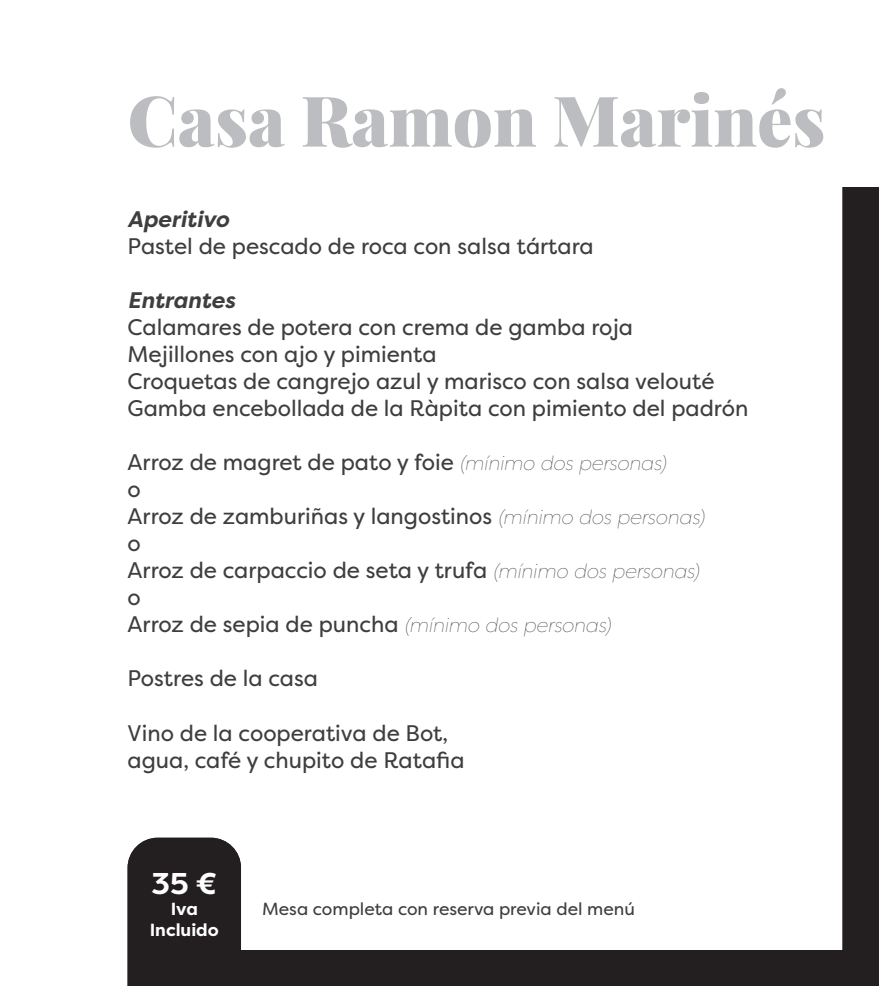
<style>
.page{position:relative;width:879px;height:986px;background:#fff}
.page>*{position:absolute;margin:0;border:0;box-sizing:border-box;transform-origin:0 0}
.t1{font:900 70px "Playfair Display";color:#bcbdc0}
.t2{font:700 30px "Filson Pro";color:#fff}
.t3{font:22.5px "Filson Pro";color:#3e3e3f}
.t4{font:italic 700 22.5px "Filson Pro";color:#3e3e3f}
.t5{font:17.5px "Filson Pro";color:#3e3e3f}
.t6{font:700 17.5px "Filson Pro";color:#fff}
.s1{font-weight:100;font-style:italic;font-size:20px}
</style>
<div class="page">
<div style="left:14px;top:0;width:865px;height:985px;background:#231f20"></div>
<div style="left:52px;top:52px;width:791px;height:898px;background:#fff"></div>
<div style="left:14px;top:52px;width:114px;height:933px;background:#fff"></div>
<div style="left:1px;top:0;width:878px;height:187px;background:#fff"></div>
<div style="left:128px;top:837px;width:113px;height:113px;background:#231f20"></div>
<p class="t1" style="left:128px;top:65px;width:699px">Casa Ramon Marinés</p>
<p class="t4" style="left:128px;top:205px;width:103px">Aperitivo</p>
<p class="t3" style="left:128px;top:231px;width:468px">Pastel de pescado de roca con salsa tártara</p>
<p class="t4" style="left:128px;top:286px;width:109px">Entrantes</p>
<p class="t3" style="left:128px;top:312px;width:507px">Calamares de potera con crema de gamba roja</p>
<p class="t3" style="left:128px;top:339px;width:310px">Mejillones con ajo y pimienta</p>
<p class="t3" style="left:128px;top:366px;width:588px">Croquetas de cangrejo azul y marisco con salsa velouté</p>
<p class="t3" style="left:128px;top:393px;width:622px">Gamba encebollada de la Ràpita con pimiento del padrón</p>
<p class="t3" style="left:128px;top:447px;width:540px">Arroz de magret de pato y foie <span class="s1">(mínimo dos personas)</span></p>
<p class="t3" style="left:128px;top:474px;width:15px">o</p>
<p class="t3" style="left:128px;top:501px;width:578px">Arroz de zamburiñas y langostinos <span class="s1">(mínimo dos personas)</span></p>
<p class="t3" style="left:128px;top:528px;width:15px">o</p>
<p class="t3" style="left:128px;top:555px;width:573px">Arroz de carpaccio de seta y trufa <span class="s1">(mínimo dos personas)</span></p>
<p class="t3" style="left:128px;top:582px;width:15px">o</p>
<p class="t3" style="left:128px;top:609px;width:484px">Arroz de sepia de puncha <span class="s1">(mínimo dos personas)</span></p>
<p class="t3" style="left:128px;top:663px;width:192px">Postres de la casa</p>
<p class="t3" style="left:128px;top:717px;width:322px">Vino de la cooperativa de Bot,</p>
<p class="t3" style="left:128px;top:744px;width:338px">agua, café y chupito de Ratafia</p>
<p class="t2" style="left:151px;top:864px;width:67px">35 €</p>
<p class="t6" style="left:171px;top:897px;width:29px">Iva</p>
<p class="t6" style="left:150px;top:918px;width:71px">Incluido</p>
<p class="t5" style="left:262px;top:896px;width:374px">Mesa completa con reserva previa del menú</p>
</div>
